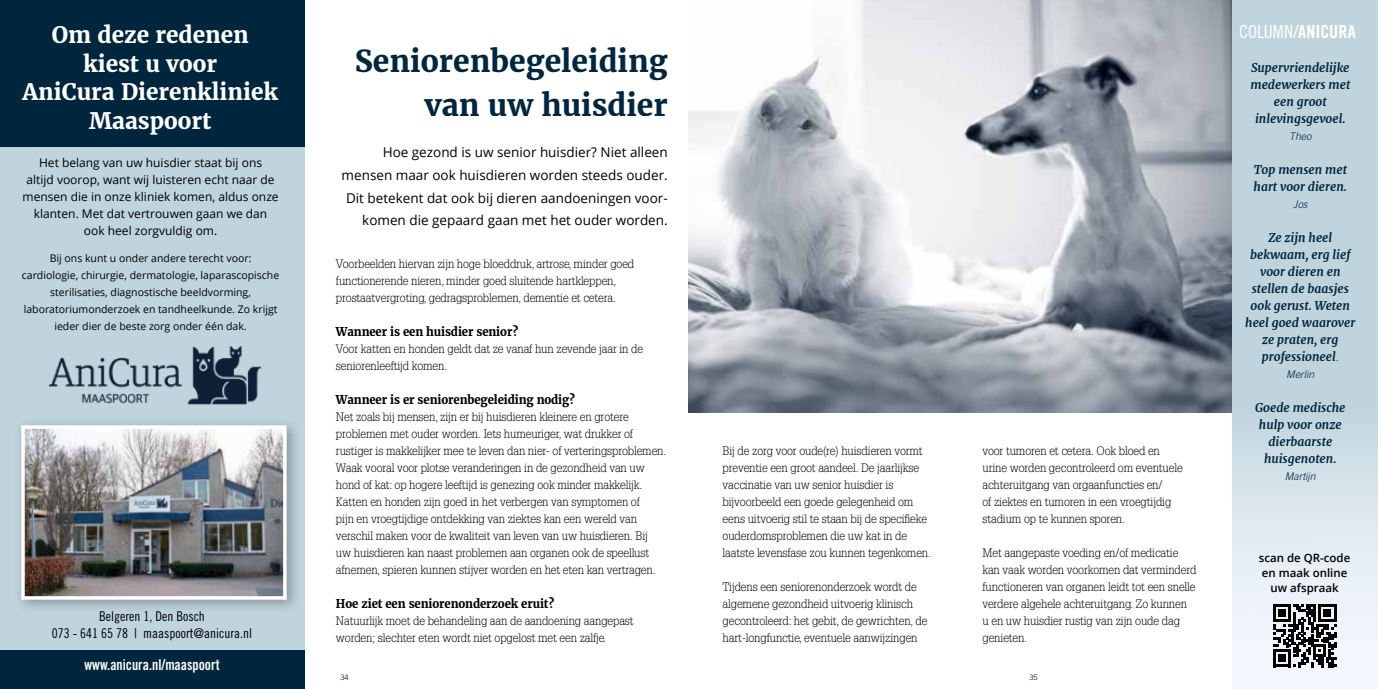
<style>
.page{position:relative;width:1378px;height:689px;background:#fff}
.page>*{position:absolute;margin:0;border:0;box-sizing:border-box;transform-origin:0 0}
.t1{font:700 30px/43.5px "Merriweather";color:#00263d;text-align:right}
.t2{font:700 22.5px/28.5px "Merriweather";color:#fff;text-align:center}
.t3{font:18px "Trade Gothic LT Std Cn 18";color:#fff}
.t4{font:15px "Trade Gothic LT Std Bd Cn 20";color:#fff;scale:.93 1}
.t5{font:13.5px/22.5px "Open Sans";color:#000;text-align:right}
.t6{font:13.5px/17px "Trade Gothic LT Std Cn 18";color:#000;text-align:center}
.t7{font:300 12px/17px "Glypha LT Std";letter-spacing:-.01em;color:#000;scale:.95 1}
.t8{font:italic 700 12px/17px "Merriweather";color:#00263d;text-align:center}
.t9{font:12px/17px "Open Sans";color:#000;text-align:center}
.t10{font:700 12px "Merriweather";letter-spacing:-.01em;color:#000;scale:.95 1}
.t11{font:600 11.55px/15.3px "Open Sans";color:#000;text-align:center}
.t12{font:10.5px/17px "Open Sans";color:#000;text-align:center}
.t13{font:italic 300 10.5px "Trade Gothic LT Std";color:#00263d}
.t14{font:300 7.5px "Trade Gothic LT Std";color:#000}
.s1{font-family:"Trade Gothic LT Std Bd Cn 20"}
.s2{font-family:"Trade Gothic LT Std";font-weight:300;font-size:10.5px}
</style>
<div class="page">
<div style="left:0;top:0;width:304px;height:689px;background:#bfd4dd"></div>
<div style="left:13px;top:417px;width:288px;height:197px;background:#000;opacity:.3"></div>
<img style="left:26px;top:430px;width:256px;height:165px">
<div style="left:21px;top:425px;width:266px;height:175px;border:4px solid #fff"></div>
<img style="left:49px;top:347px;width:212px;height:57px">
<div style="left:0;top:0;width:304px;height:146px;background:#00263d"></div>
<div style="left:0;top:651px;width:304px;height:38px;background:#00263d"></div>
<img style="left:689px;top:0;width:543px;height:412px">
<div style="left:1232px;top:0;width:146px;height:689px;background:#bfd4dd"></div>
<svg style="left:1232px;top:439px;width:146px;height:250px;background:#e2ebf2"></svg>
<svg style="left:1273px;top:604px;width:63px;height:63px;background:#5f6163"></svg>
<h2 class="t2" style="left:22px;top:21px;width:257px">Om deze redenen kiest u voor<br>AniCura Dierenkliniek<br>Maaspoort</h2>
<p class="t9" style="left:23px;top:153px;width:258px">Het belang van uw huisdier staat bij ons<br>altijd voorop, want wij luisteren echt naar de mensen die in onze kliniek komen, aldus onze klanten. Met dat vertrouwen gaan we dan ook heel zorgvuldig om.</p>
<p class="t12" style="left:22px;top:249px;width:259px">Bij ons kunt u onder andere terecht voor: cardiologie, chirurgie, dermatologie, laparascopische sterilisaties, diagnostische beeldvorming, laboratoriumonderzoek en tandheelkunde. Zo krijgt ieder dier de beste zorg onder één dak.</p>
<p class="t6" style="left:52px;top:607px;width:202px">Belgeren 1, Den Bosch<br>073 - 641 65 78 | maaspoort@anicura.nl</p>
<p class="t4" style="left:84px;top:655px;width:147px">www.anicura.nl/maaspoort</p>
<h1 class="t1" style="left:355px;top:40px;width:315px">Seniorenbegeleiding van uw huisdier</h1>
<p class="t5" style="left:342px;top:141px;width:328px">Hoe gezond is uw senior huisdier? Niet alleen mensen maar ook huisdieren worden steeds ouder.<br>Dit betekent dat ook bij dieren aandoeningen voor&shy;komen die gepaard gaan met het ouder worden.</p>
<p class="t7" style="left:336px;top:255px;width:315px">Voorbeelden hiervan zijn hoge bloeddruk, artrose, minder goed functionerende nieren, minder goed sluitende hartkleppen, prostaatvergroting, gedragsproblemen, dementie et cetera.</p>
<p class="t10" style="left:336px;top:324px;width:193px">Wanneer is een huisdier senior?</p>
<p class="t7" style="left:336px;top:340px;width:325px">Voor katten en honden geldt dat ze vanaf hun zevende jaar in de seniorenleeftijd komen.</p>
<p class="t10" style="left:336px;top:392px;width:253px">Wanneer is er seniorenbegeleiding nodig?</p>
<p class="t7" style="left:336px;top:409px;width:349px">Net zoals bij mensen, zijn er bij huisdieren kleinere en grotere problemen met ouder worden. Iets humeuriger, wat drukker of rustiger is makkelijker mee te leven dan nier- of verteringsproblemen.<br>Waak vooral voor plotse veranderingen in de gezondheid van uw hond of kat: op hogere leeftijd is genezing ook minder makkelijk.<br>Katten en honden zijn goed in het verbergen van symptomen of<br>pijn en vroegtijdige ontdekking van ziektes kan een wereld van verschil maken voor de kwaliteit van leven van uw huisdieren. Bij<br>uw huisdieren kan naast problemen aan organen ook de speellust afnemen, spieren kunnen stijver worden en het eten kan vertragen.</p>
<p class="t10" style="left:336px;top:596px;width:231px">Hoe ziet een seniorenonderzoek eruit?</p>
<p class="t7" style="left:336px;top:613px;width:315px">Natuurlijk moet de behandeling aan de aandoening aangepast worden; slechter eten wordt niet opgelost met een zalfje.</p>
<p class="t7" style="left:722px;top:443px;width:221px">Bij de zorg voor oude(re) huisdieren vormt preventie een groot aandeel. De jaarlijkse vaccinatie van uw senior huisdier is bijvoorbeeld een goede gelegenheid om eens uitvoerig stil te staan bij de specifieke ouderdomsproblemen die uw kat in de laatste levensfase zou kunnen tegenkomen.</p>
<p class="t7" style="left:722px;top:579px;width:217px">Tijdens een seniorenonderzoek wordt de algemene gezondheid uitvoerig klinisch gecontroleerd: het gebit, de gewrichten, de hart-longfunctie, eventuele aanwijzingen</p>
<p class="t7" style="left:982px;top:443px;width:212px">voor tumoren et cetera. Ook bloed en urine worden gecontroleerd om eventuele achteruitgang van orgaanfuncties en/<br>of ziektes en tumoren in een vroegtijdig stadium op te kunnen sporen.</p>
<p class="t7" style="left:982px;top:545px;width:227px">Met aangepaste voeding en/of medicatie kan vaak worden voorkomen dat verminderd functioneren van organen leidt tot een snelle verdere algehele achteruitgang. Zo kunnen<br>u en uw huisdier rustig van zijn oude dag genieten.</p>
<p class="t14" style="left:340px;top:672px;width:10px">34</p>
<p class="t14" style="left:1029px;top:672px;width:10px">35</p>
<h3 class="t3" style="left:1239px;top:21px;width:118px">COLUMN/<span class="s1">ANICURA</span></h3>
<p class="t8" style="left:1250px;top:59px;width:101px">Supervriendelijke medewerkers met een groot inlevingsgevoel.</p>
<p class="t13" style="left:1289px;top:130px;width:24px">Theo</p>
<p class="t8" style="left:1253px;top:161px;width:95px;text-align:left">Top mensen met hart voor dieren.</p>
<p class="t13" style="left:1293px;top:198px;width:16px">Jos</p>
<p class="t8" style="left:1245px;top:229px;width:112px">Ze zijn heel bekwaam, erg lief voor dieren en stellen de baasjes ook gerust. Weten heel goed waarover ze praten, erg professioneel<span class="s2">.</span></p>
<p class="t13" style="left:1286px;top:368px;width:29px">Merlin</p>
<p class="t8" style="left:1255px;top:399px;width:92px">Goede medische hulp voor onze dierbaarste huisgenoten.</p>
<p class="t13" style="left:1285px;top:470px;width:32px">Martijn</p>
<p class="t11" style="left:1259px;top:549px;width:93px">scan de QR-code en maak online uw afspraak</p>
</div>
